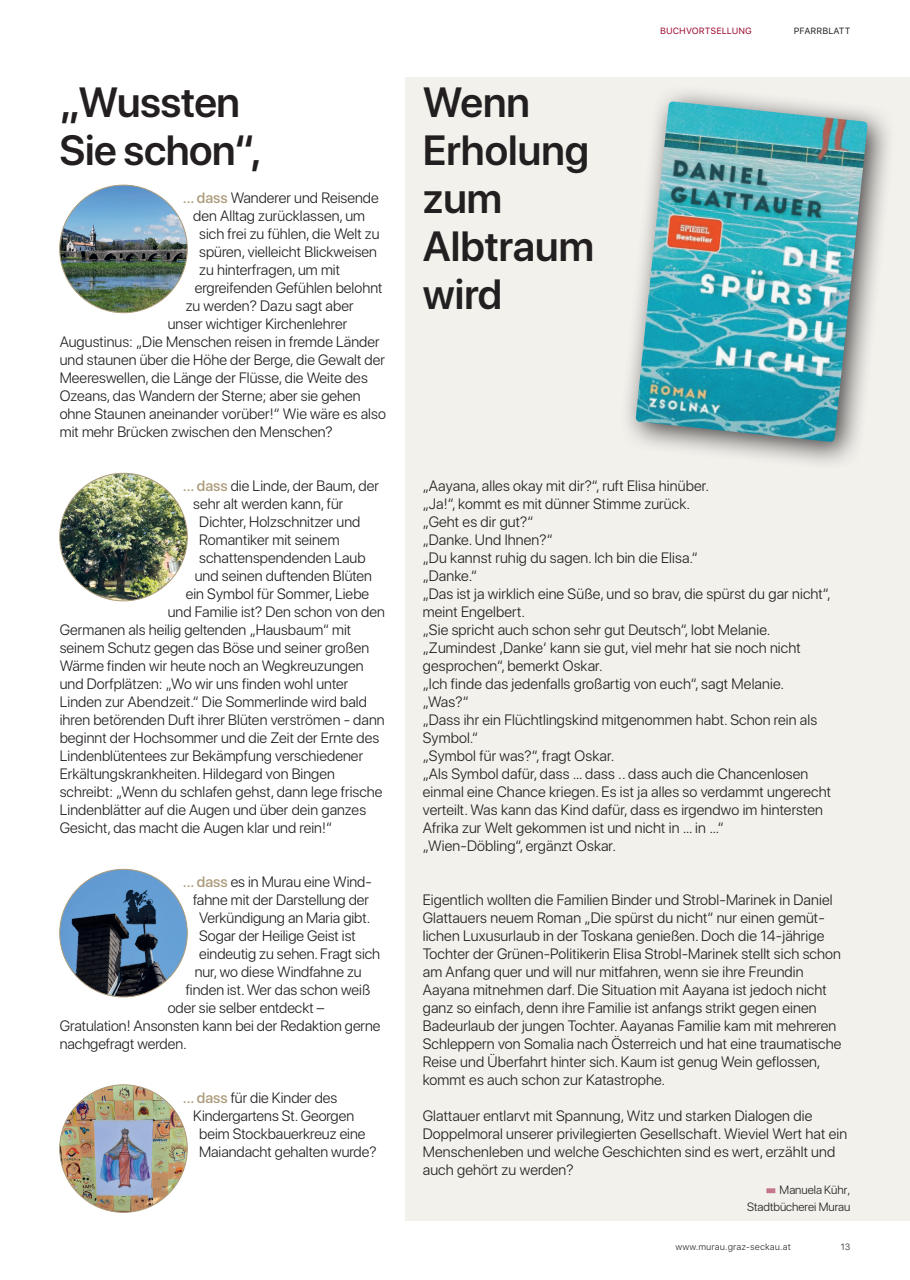
<style>
.page{position:relative;width:910px;height:1280px;background:#fff}
.page>*{position:absolute;margin:0;border:0;box-sizing:border-box;transform-origin:0 0}
.t1{font:600 42px/48px "SF Pro Display";color:#231f20}
.t2{font:300 15px/18px "SF Pro Display";letter-spacing:.005em;color:#231f20}
.t3{font:300 12px/16.2px "SF Pro Display";color:#231f20;text-align:right}
.t4{font:300 9px "SF Pro Text";letter-spacing:.005em;color:#231f20}
.t5{font:9px "SF Pro Text";letter-spacing:.005em;color:#9e0830}
.t6{font:9px "SF Pro Text";letter-spacing:.005em;color:#231f20}
.s1{font-weight:500;color:#ac9b7a}
</style>
<div class="page">
<img style="left:60px;top:185px;width:127px;height:128px;border-radius:64px">
<img style="left:60px;top:473px;width:127px;height:128px;border-radius:64px">
<img style="left:60px;top:869px;width:127px;height:128px;border-radius:64px">
<div style="left:406px;top:77px;width:504px;height:1143px;background:#f2f1ec"></div>
<div style="left:619px;top:85px;width:277px;height:386px;background:#231f20;opacity:.83"></div>
<img style="left:636px;top:101px;width:232px;height:341px">
<img style="left:60px;top:1085px;width:127px;height:127px;border-radius:64px">
<h1 class="t1" style="left:60px;top:76px;width:204px">„Wussten<br>Sie schon“,</h1>
<p class="t2" style="left:183px;top:188px;width:198px"><span class="s1">... dass</span> Wanderer und Reisende</p>
<p class="t2" style="left:193px;top:206px;width:173px">den Alltag zurücklassen, um</p>
<p class="t2" style="left:199px;top:224px;width:182px">sich frei zu fühlen, die Welt zu</p>
<p class="t2" style="left:199px;top:242px;width:179px">spüren, vielleicht Blickweisen</p>
<p class="t2" style="left:199px;top:260px;width:142px">zu hinterfragen, um mit</p>
<p class="t2" style="left:195px;top:278px;width:189px">ergreifenden Gefühlen belohnt</p>
<p class="t2" style="left:186px;top:296px;width:169px">zu werden? Dazu sagt aber</p>
<p class="t2" style="left:168px;top:314px;width:181px">unser wichtiger Kirchenlehrer</p>
<p class="t2" style="left:60px;top:332px;width:322px">Augustinus: „Die Menschen reisen in fremde Länder</p>
<p class="t2" style="left:60px;top:350px;width:327px">und staunen über die Höhe der Berge, die Gewalt der</p>
<p class="t2" style="left:60px;top:368px;width:310px">Meereswellen, die Länge der Flüsse, die Weite des</p>
<p class="t2" style="left:60px;top:386px;width:303px">Ozeans, das Wandern der Sterne; aber sie gehen</p>
<p class="t2" style="left:60px;top:404px;width:328px">ohne Staunen aneinander vorüber!“ Wie wäre es also</p>
<p class="t2" style="left:60px;top:422px;width:274px">mit mehr Brücken zwischen den Menschen?</p>
<p class="t2" style="left:183px;top:476px;width:198px"><span class="s1">... dass</span> die Linde, der Baum, der</p>
<p class="t2" style="left:193px;top:494px;width:152px">sehr alt werden kann, für</p>
<p class="t2" style="left:199px;top:512px;width:163px">Dichter, Holzschnitzer und</p>
<p class="t2" style="left:199px;top:530px;width:142px">Romantiker mit seinem</p>
<p class="t2" style="left:199px;top:548px;width:168px">schattenspendenden Laub</p>
<p class="t2" style="left:195px;top:566px;width:179px">und seinen duftenden Blüten</p>
<p class="t2" style="left:186px;top:584px;width:185px">ein Symbol für Sommer, Liebe</p>
<p class="t2" style="left:168px;top:602px;width:219px">und Familie ist? Den schon von den</p>
<p class="t2" style="left:60px;top:620px;width:293px">Germanen als heilig geltenden „Hausbaum“ mit</p>
<p class="t2" style="left:60px;top:638px;width:311px">seinem Schutz gegen das Böse und seiner großen</p>
<p class="t2" style="left:60px;top:656px;width:305px">Wärme finden wir heute noch an Wegkreuzungen</p>
<p class="t2" style="left:60px;top:674px;width:290px">und Dorfplätzen: „Wo wir uns finden wohl unter</p>
<p class="t2" style="left:60px;top:692px;width:309px">Linden zur Abendzeit.“ Die Sommerlinde wird bald</p>
<p class="t2" style="left:60px;top:710px;width:326px">ihren betörenden Duft ihrer Blüten verströmen - dann</p>
<p class="t2" style="left:60px;top:728px;width:321px">beginnt der Hochsommer und die Zeit der Ernte des</p>
<p class="t2" style="left:60px;top:746px;width:305px">Lindenblütentees zur Bekämpfung verschiedener</p>
<p class="t2" style="left:60px;top:764px;width:277px">Erkältungskrankheiten. Hildegard von Bingen</p>
<p class="t2" style="left:60px;top:782px;width:324px">schreibt: „Wenn du schlafen gehst, dann lege frische</p>
<p class="t2" style="left:60px;top:800px;width:308px">Lindenblätter auf die Augen und über dein ganzes</p>
<p class="t2" style="left:60px;top:818px;width:274px">Gesicht, das macht die Augen klar und rein!“</p>
<p class="t2" style="left:183px;top:872px;width:191px"><span class="s1">... dass</span> es in Murau eine Wind-</p>
<p class="t2" style="left:193px;top:890px;width:177px">fahne mit der Darstellung der</p>
<p class="t2" style="left:199px;top:908px;width:173px">Verkündigung an Maria gibt.</p>
<p class="t2" style="left:199px;top:926px;width:158px">Sogar der Heilige Geist ist</p>
<p class="t2" style="left:199px;top:944px;width:182px">eindeutig zu sehen. Fragt sich</p>
<p class="t2" style="left:195px;top:962px;width:168px">nur, wo diese Windfahne zu</p>
<p class="t2" style="left:186px;top:980px;width:186px">finden ist. Wer das schon weiß</p>
<p class="t2" style="left:168px;top:998px;width:158px">oder sie selber entdeckt –</p>
<p class="t2" style="left:60px;top:1016px;width:322px">Gratulation! Ansonsten kann bei der Redaktion gerne</p>
<p class="t2" style="left:60px;top:1034px;width:129px">nachgefragt werden.</p>
<p class="t2" style="left:183px;top:1088px;width:156px"><span class="s1">... dass</span> für die Kinder des</p>
<p class="t2" style="left:193px;top:1106px;width:162px">Kindergartens St. Georgen</p>
<p class="t2" style="left:199px;top:1124px;width:168px">beim Stockbauerkreuz eine</p>
<p class="t2" style="left:199px;top:1142px;width:179px">Maiandacht gehalten wurde?</p>
<h1 class="t1" style="left:423px;top:76px;width:173px">Wenn<br>Erholung zum<br>Albtraum wird</h1>
<p class="t5" style="left:660px;top:24px;width:93px">BUCHVORTSELLUNG</p>
<p class="t6" style="left:794px;top:24px;width:58px">PFARRBLATT</p>
<p class="t2" style="left:423px;top:476px;width:410px">„Aayana, alles okay mit dir?“, ruft Elisa hinüber.<br>„Ja!“, kommt es mit dünner Stimme zurück.<br>„Geht es dir gut?“<br>„Danke. Und Ihnen?“<br>„Du kannst ruhig du sagen. Ich bin die Elisa.“<br>„Danke.“<br>„Das ist ja wirklich eine Süße, und so brav, die spürst du gar nicht“, meint Engelbert.<br>„Sie spricht auch schon sehr gut Deutsch“, lobt Melanie. „Zumindest ‚Danke‘ kann sie gut, viel mehr hat sie noch nicht gesprochen“, bemerkt Oskar.<br>„Ich finde das jedenfalls großartig von euch“, sagt Melanie. „Was?“<br>„Dass ihr ein Flüchtlingskind mitgenommen habt. Schon rein als Symbol.“<br>„Symbol für was?“, fragt Oskar.<br>„Als Symbol dafür, dass … dass .. dass auch die Chancenlosen einmal eine Chance kriegen. Es ist ja alles so verdammt ungerecht verteilt. Was kann das Kind dafür, dass es irgendwo im hintersten Afrika zur Welt gekommen ist und nicht in … in …“<br>„Wien-Döbling“, ergänzt Oskar.</p>
<p class="t2" style="left:423px;top:890px;width:420px">Eigentlich wollten die Familien Binder und Strobl-Marinek in Daniel Glattauers neuem Roman „Die spürst du nicht“ nur einen gemüt&shy;lichen Luxusurlaub in der Toskana genießen. Doch die 14-jährige Tochter der Grünen-Politikerin Elisa Strobl-Marinek stellt sich schon am Anfang quer und will nur mitfahren, wenn sie ihre Freundin Aayana mitnehmen darf. Die Situation mit Aayana ist jedoch nicht ganz so einfach, denn ihre Familie ist anfangs strikt gegen einen Badeurlaub der jungen Tochter. Aayanas Familie kam mit mehreren Schleppern von Somalia nach Österreich und hat eine traumatische Reise und Überfahrt hinter sich. Kaum ist genug Wein geflossen, kommt es auch schon zur Katastrophe.</p>
<p class="t2" style="left:423px;top:1106px;width:426px">Glattauer entlarvt mit Spannung, Witz und starken Dialogen die Doppelmoral unserer privilegierten Gesellschaft. Wieviel Wert hat ein Menschenleben und welche Geschichten sind es wert, erzählt und auch gehört zu werden?</p>
<p class="t3" style="left:747px;top:1182px;width:105px">Manuela Kühr,<br>Stadtbücherei Murau</p>
<p class="t4" style="left:676px;top:1240px;width:117px">www.murau.graz-seckau.at</p>
<p class="t4" style="left:841px;top:1240px;width:11px">13</p>
</div>
